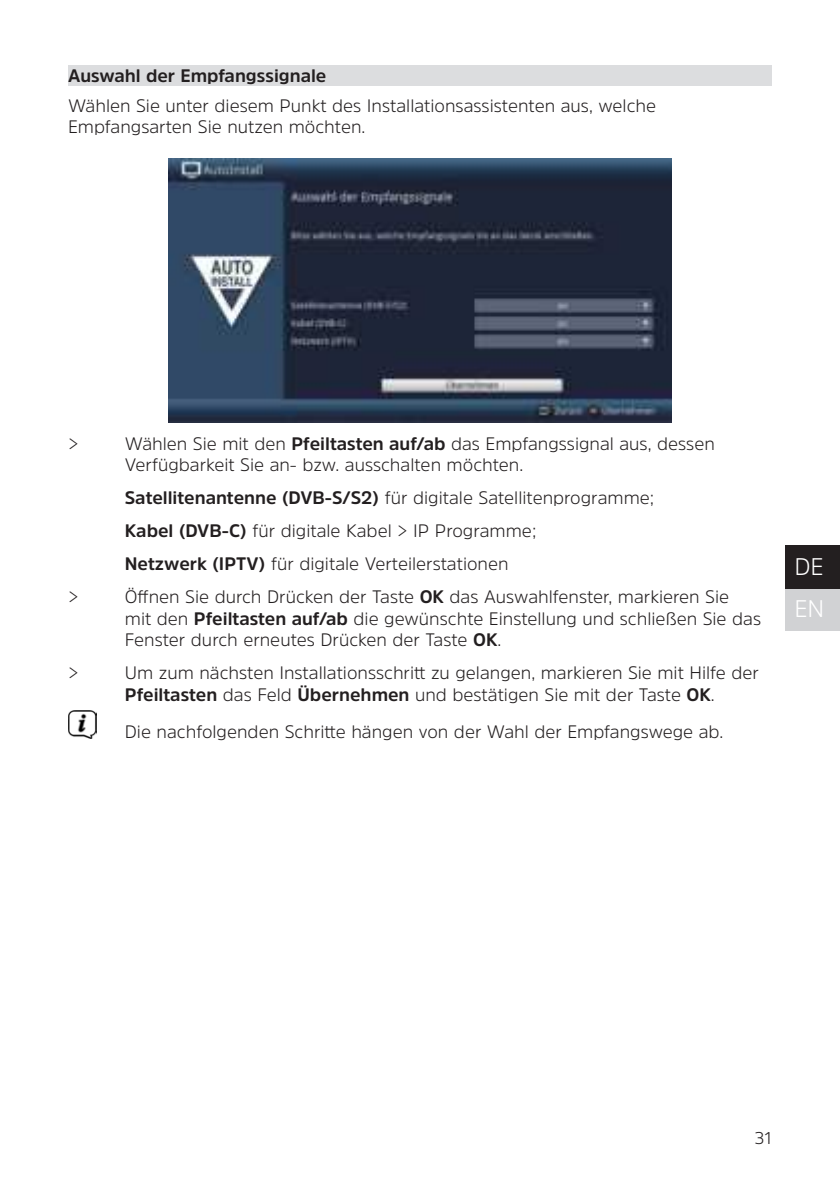
<style>
.page{position:relative;width:840px;height:1191px;background:#fff}
.page>*{position:absolute;margin:0;border:0;box-sizing:border-box;transform-origin:0 0}
.t1{font:300 24px/42px "Amsi Pro";color:#fff}
.t2{font:300 18px/21.6px "Amsi Pro";color:#231f20}
.t3{font:700 18px "Amsi Pro";color:#231f20}
.t4{font:300 17px "Amsi Pro";color:#231f20}
.s1{font-weight:700}
</style>
<div class="page">
<div style="left:785px;top:587px;width:54px;height:44px;background:#d1d2d4"></div>
<div style="left:785px;top:545px;width:54px;height:43px;background:#231f20"></div>
<div style="left:68px;top:65px;width:703px;height:21px;background:#dcdddf"></div>
<img style="left:169px;top:158px;width:501px;height:264px">
<img style="left:68px;top:710px;width:28px;height:28px">
<p class="t3" style="left:68px;top:66px;width:260px">Auswahl der Empfangssignale</p>
<p class="t2" style="left:68px;top:94px;width:589px">Wählen Sie unter diesem Punkt des Installationsassistenten aus, welche<br>Empfangsarten Sie nutzen möchten.</p>
<p class="t2" style="left:68px;top:432px;width:12px">&gt;</p>
<p class="t2" style="left:125px;top:432px;width:591px">Wählen Sie mit den <span class="s1">Pfeiltasten auf/ab</span> das Empfangssignal aus, dessen<br>Verfügbarkeit Sie an- bzw. ausschalten möchten.</p>
<p class="t2" style="left:125px;top:481px;width:530px;line-height:33px"><span class="s1">Satellitenantenne (DVB-S/S2)</span> für digitale Satellitenprogramme;<br><span class="s1">Kabel (DVB-C)</span> für digitale Kabel &gt; IP Programme;<br><span class="s1">Netzwerk (IPTV)</span> für digitale Verteilerstationen</p>
<p class="t2" style="left:68px;top:585px;width:12px">&gt;</p>
<p class="t2" style="left:125px;top:585px;width:637px">Öffnen Sie durch Drücken der Taste <span class="s1">OK</span> das Auswahlfenster, markieren Sie<br>mit den <span class="s1">Pfeiltasten auf/ab</span> die gewünschte Einstellung und schließen Sie das<br>Fenster durch erneutes Drücken der Taste <span class="s1">OK</span>.</p>
<p class="t2" style="left:68px;top:662px;width:12px">&gt;</p>
<p class="t2" style="left:125px;top:662px;width:635px">Um zum nächsten Installationsschritt zu gelangen, markieren Sie mit Hilfe der<br><span class="s1">Pfeiltasten</span> das Feld <span class="s1">Übernehmen</span> und bestätigen Sie mit der Taste <span class="s1">OK</span>.</p>
<p class="t2" style="left:125px;top:720px;width:599px">Die nachfolgenden Schritte hängen von der Wahl der Empfangswege ab.</p>
<h1 class="t1" style="left:794px;top:545px;width:31px">DE<br>EN</h1>
<p class="t4" style="left:754px;top:1129px;width:19px">31</p>
</div>
